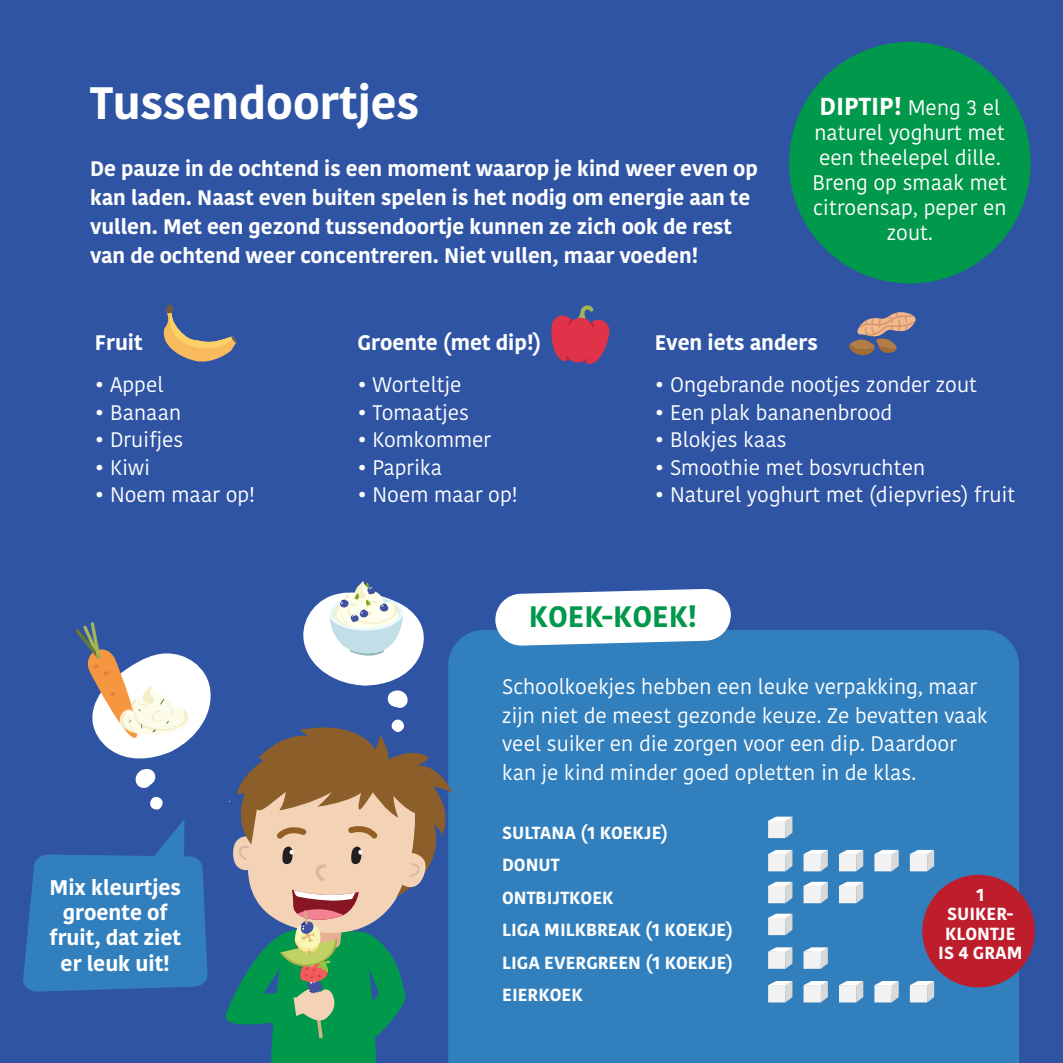
<style>
.page{position:relative;width:1063px;height:1063px;background:#2f54a4}
.page>*{position:absolute;margin:0;border:0;box-sizing:border-box;transform-origin:0 0}
.t1{font:700 45.25px "Kohinoor";color:#fff}
.t2{font:700 29.5px "Kohinoor";color:#00984a}
.t3{font:700 24.5px "Kohinoor";color:#fff}
.t4{font:21px/25px "Kohinoor";color:#fff}
.t5{font:700 21px/28.8px "Kohinoor";color:#fff}
.t6{font:700 17.5px "Kohinoor";color:#fff}
.s1{font-weight:400;font-size:21px}
</style>
<div class="page">
<div style="left:454px;top:630px;width:565px;height:433px;background:#327fbe"></div>
<div style="left:922px;top:875px;width:113px;height:112px;background:#be1d2c;border-radius:50%"></div>
<svg style="left:768px;top:817px;width:24px;height:21px"></svg>
<svg style="left:768px;top:850px;width:24px;height:21px"></svg>
<svg style="left:768px;top:882px;width:24px;height:21px"></svg>
<svg style="left:768px;top:981px;width:24px;height:21px"></svg>
<svg style="left:768px;top:914px;width:24px;height:21px"></svg>
<svg style="left:768px;top:947px;width:24px;height:22px"></svg>
<svg style="left:804px;top:947px;width:24px;height:22px"></svg>
<svg style="left:804px;top:850px;width:24px;height:21px"></svg>
<svg style="left:804px;top:882px;width:24px;height:21px"></svg>
<svg style="left:804px;top:981px;width:24px;height:21px"></svg>
<svg style="left:839px;top:850px;width:24px;height:21px"></svg>
<svg style="left:839px;top:882px;width:24px;height:21px"></svg>
<svg style="left:839px;top:981px;width:24px;height:21px"></svg>
<svg style="left:874px;top:850px;width:25px;height:21px"></svg>
<svg style="left:874px;top:981px;width:25px;height:21px"></svg>
<svg style="left:910px;top:850px;width:24px;height:21px"></svg>
<svg style="left:910px;top:981px;width:24px;height:21px"></svg>
<svg style="left:495px;top:589px;width:236px;height:57px;background:#e2eaf4"></svg>
<svg style="left:163px;top:304px;width:73px;height:58px"></svg>
<svg style="left:551px;top:305px;width:59px;height:59px"></svg>
<svg style="left:849px;top:312px;width:67px;height:44px"></svg>
<svg style="left:23px;top:581px;width:431px;height:482px"></svg>
<div style="left:789px;top:42px;width:242px;height:242px;background:#00984a;border-radius:50%"></div>
<p class="t1" style="left:90px;top:73px;width:331px">Tussendoortjes</p>
<p class="t5" style="left:90px;top:155px;width:669px">De pauze in de ochtend is een moment waarop je kind weer even op kan laden. Naast even buiten spelen is het nodig om energie aan te vullen. Met een gezond tussendoortje kunnen ze zich ook de rest van de ochtend weer concentreren. Niet vullen, maar voeden!</p>
<p class="t3" style="left:819px;top:90px;width:182px">DIPTIP! <span class="s1">Meng 3 el</span></p>
<p class="t4" style="left:813px;top:121px;width:196px;text-align:center">naturel yoghurt met een theelepel dille.<br>Breng op smaak met citroensap, peper en zout.</p>
<p class="t5" style="left:95px;top:328px;width:49px">Fruit</p>
<p class="t5" style="left:357px;top:328px;width:186px">Groente (met dip!)</p>
<p class="t5" style="left:655px;top:328px;width:164px">Even iets anders</p>
<p class="t4" style="left:95px;top:373px;width:70px">• Appel</p>
<p class="t4" style="left:357px;top:373px;width:105px">• Worteltje</p>
<p class="t4" style="left:655px;top:373px;width:324px">• Ongebrande nootjes zonder zout</p>
<p class="t4" style="left:95px;top:400px;width:88px">• Banaan</p>
<p class="t4" style="left:357px;top:400px;width:113px">• Tomaatjes</p>
<p class="t4" style="left:655px;top:400px;width:239px">• Een plak bananenbrood</p>
<p class="t4" style="left:95px;top:428px;width:90px">• Druifjes</p>
<p class="t4" style="left:357px;top:428px;width:135px">• Komkommer</p>
<p class="t4" style="left:655px;top:428px;width:133px">• Blokjes kaas</p>
<p class="t4" style="left:95px;top:455px;width:57px">• Kiwi</p>
<p class="t4" style="left:357px;top:455px;width:86px">• Paprika</p>
<p class="t4" style="left:655px;top:455px;width:272px">• Smoothie met bosvruchten</p>
<p class="t4" style="left:95px;top:483px;width:162px">• Noem maar op!</p>
<p class="t4" style="left:357px;top:483px;width:162px">• Noem maar op!</p>
<p class="t4" style="left:655px;top:483px;width:362px">• Naturel yoghurt met (diepvries) fruit</p>
<p class="t2" style="left:529px;top:597px;width:170px">KOEK-KOEK!</p>
<p class="t5" style="left:49px;top:875px;width:133px;line-height:25.2px;text-align:center">Mix kleurtjes groente of fruit, dat ziet er leuk uit!</p>
<p class="t4" style="left:502px;top:672px;width:487px;line-height:28.8px">Schoolkoekjes hebben een leuke verpakking, maar zijn niet de meest gezonde keuze. Ze bevatten vaak veel suiker en die zorgen voor een dip. Daardoor kan je kind minder goed opletten in de klas.</p>
<p class="t6" style="left:502px;top:821px;width:168px">SULTANA (1 KOEKJE)</p>
<p class="t6" style="left:502px;top:853px;width:59px">DONUT</p>
<p class="t6" style="left:502px;top:886px;width:113px">ONTBIJTKOEK</p>
<p class="t6" style="left:502px;top:918px;width:232px">LIGA MILKBREAK (1 KOEKJE)</p>
<p class="t6" style="left:502px;top:951px;width:233px">LIGA EVERGREEN (1 KOEKJE)</p>
<p class="t6" style="left:502px;top:983px;width:82px">EIERKOEK</p>
<p class="t6" style="left:976px;top:883px;width:10px">1</p>
<p class="t6" style="left:947px;top:903px;width:68px">SUIKER-</p>
<p class="t6" style="left:945px;top:922px;width:72px">KLONTJE</p>
<p class="t6" style="left:938px;top:941px;width:86px">IS 4 GRAM</p>
</div>
